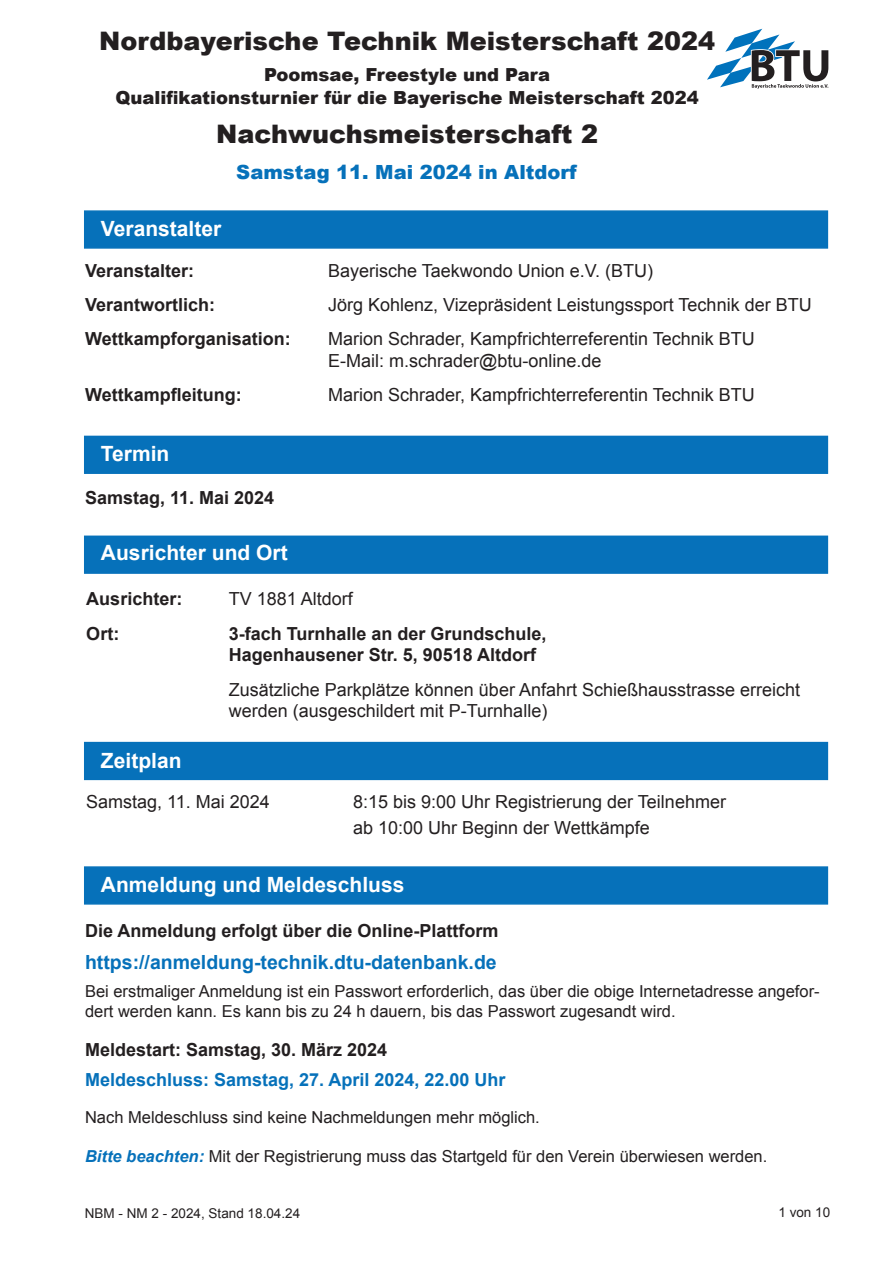
<style>
.page{position:relative;width:893px;height:1263px;background:#fff}
.page>*{position:absolute;margin:0;border:0;box-sizing:border-box;transform-origin:0 0}
.t1{font:900 25.5px "Arial";color:#231f20}
.t2{font:700 21px "Arial";color:#fff}
.t3{font:700 19.5px "Arial";color:#0671ba}
.t4{font:900 19.5px "Arial";color:#0671ba}
.t5{font:18px/21.6px "Arial";color:#231f20}
.t6{font:700 18px/21.6px "Arial";color:#231f20}
.t7{font:900 18px/23.4px "Arial";color:#231f20;text-align:center}
.t8{font:700 18px "Arial";color:#0671ba}
.t9{font:16.5px/19.8px "Arial";color:#231f20}
.t10{font:13.5px "Arial";color:#231f20}
.s1{font-weight:700;font-style:italic;color:#0671ba}
</style>
<div class="page">
<div style="left:84px;top:210px;width:744px;height:39px;background:#0671ba;border:2px solid #0671ba"></div>
<div style="left:84px;top:436px;width:744px;height:38px;background:#0671ba;border:2px solid #0671ba"></div>
<div style="left:84px;top:742px;width:744px;height:38px;background:#0671ba"></div>
<div style="left:84px;top:866px;width:744px;height:39px;background:#0671ba;border:2px solid #0671ba"></div>
<div style="left:84px;top:535px;width:744px;height:39px;background:#0671ba;border:2px solid #0671ba"></div>
<svg style="left:707px;top:29px;width:121px;height:60px"></svg>
<h1 class="t1" style="left:99px;top:23px;width:617px">Nordbayerische Technik Meisterschaft 2024</h1>
<p class="t7" style="left:116px;top:62px;width:585px">Poomsae, Freestyle und Para<br>Qualifikationsturnier für die Bayerische Meisterschaft 2024</p>
<h1 class="t1" style="left:216px;top:115px;width:383px">Nachwuchsmeisterschaft 2</h1>
<p class="t4" style="left:236px;top:158px;width:342px">Samstag 11. Mai 2024 in Altdorf</p>
<p class="t2" style="left:101px;top:215px;width:122px">Veranstalter</p>
<p class="t6" style="left:85px;top:260px;width:111px">Veranstalter:</p>
<p class="t5" style="left:328px;top:260px;width:327px">Bayerische Taekwondo Union e.V. (BTU)</p>
<p class="t6" style="left:85px;top:295px;width:132px">Verantwortlich:</p>
<p class="t5" style="left:328px;top:294px;width:485px">Jörg Kohlenz, Vizepräsident Leistungssport Technik der BTU</p>
<p class="t6" style="left:85px;top:329px;width:207px">Wettkampforganisation:</p>
<p class="t5" style="left:328px;top:329px;width:428px">Marion Schrader, Kampfrichterreferentin Technik BTU<br>E-Mail: m.schrader@btu-online.de</p>
<p class="t6" style="left:85px;top:385px;width:158px">Wettkampfleitung:</p>
<p class="t5" style="left:328px;top:384px;width:428px">Marion Schrader, Kampfrichterreferentin Technik BTU</p>
<p class="t2" style="left:101px;top:439px;width:70px">Termin</p>
<p class="t6" style="left:85px;top:488px;width:191px">Samstag, 11. Mai 2024</p>
<p class="t2" style="left:101px;top:539px;width:188px">Ausrichter und Ort</p>
<p class="t6" style="left:86px;top:589px;width:98px">Ausrichter:</p>
<p class="t5" style="left:229px;top:588px;width:126px">TV 1881 Altdorf</p>
<p class="t6" style="left:86px;top:623px;width:34px">Ort:</p>
<p class="t6" style="left:229px;top:623px;width:319px">3-fach Turnhalle an der Grundschule,<br>Hagenhausener Str. 5, 90518 Altdorf</p>
<p class="t5" style="left:229px;top:679px;width:573px">Zusätzliche Parkplätze können über Anfahrt Schießhausstrasse erreicht werden (ausgeschildert mit P-Turnhalle)</p>
<p class="t2" style="left:101px;top:747px;width:82px">Zeitplan</p>
<p class="t5" style="left:86px;top:791px;width:185px">Samstag, 11. Mai 2024</p>
<p class="t5" style="left:353px;top:789px;width:374px;line-height:25.8px">8:15 bis 9:00 Uhr Registrierung der Teilnehmer ab 10:00 Uhr Beginn der Wettkämpfe</p>
<p class="t2" style="left:101px;top:871px;width:305px">Anmeldung und Meldeschluss</p>
<p class="t6" style="left:85px;top:920px;width:415px">Die Anmeldung erfolgt über die Online-Plattform</p>
<p class="t3" style="left:85px;top:949px;width:413px">https://anmeldung-technik.dtu-datenbank.de</p>
<p class="t9" style="left:85px;top:982px;width:736px">Bei erstmaliger Anmeldung ist ein Passwort erforderlich, das über die obige Internetadresse angefor&shy;dert werden kann. Es kann bis zu 24 h dauern, bis das Passwort zugesandt wird.</p>
<p class="t6" style="left:85px;top:1039px;width:304px">Meldestart: Samstag, 30. März 2024</p>
<p class="t8" style="left:85px;top:1067px;width:422px">Meldeschluss: Samstag, 27. April 2024, 22.00 Uhr</p>
<p class="t9" style="left:85px;top:1107px;width:456px">Nach Meldeschluss sind keine Nachmeldungen mehr möglich.</p>
<p class="t9" style="left:85px;top:1146px;width:684px"><span class="s1">Bitte beachten:</span> Mit der Registrierung muss das Startgeld für den Verein überwiesen werden.</p>
<p class="t10" style="left:85px;top:1204px;width:217px">NBM - NM 2 - 2024, Stand 18.04.24</p>
<p class="t10" style="left:778px;top:1203px;width:53px">1 von 10</p>
</div>
